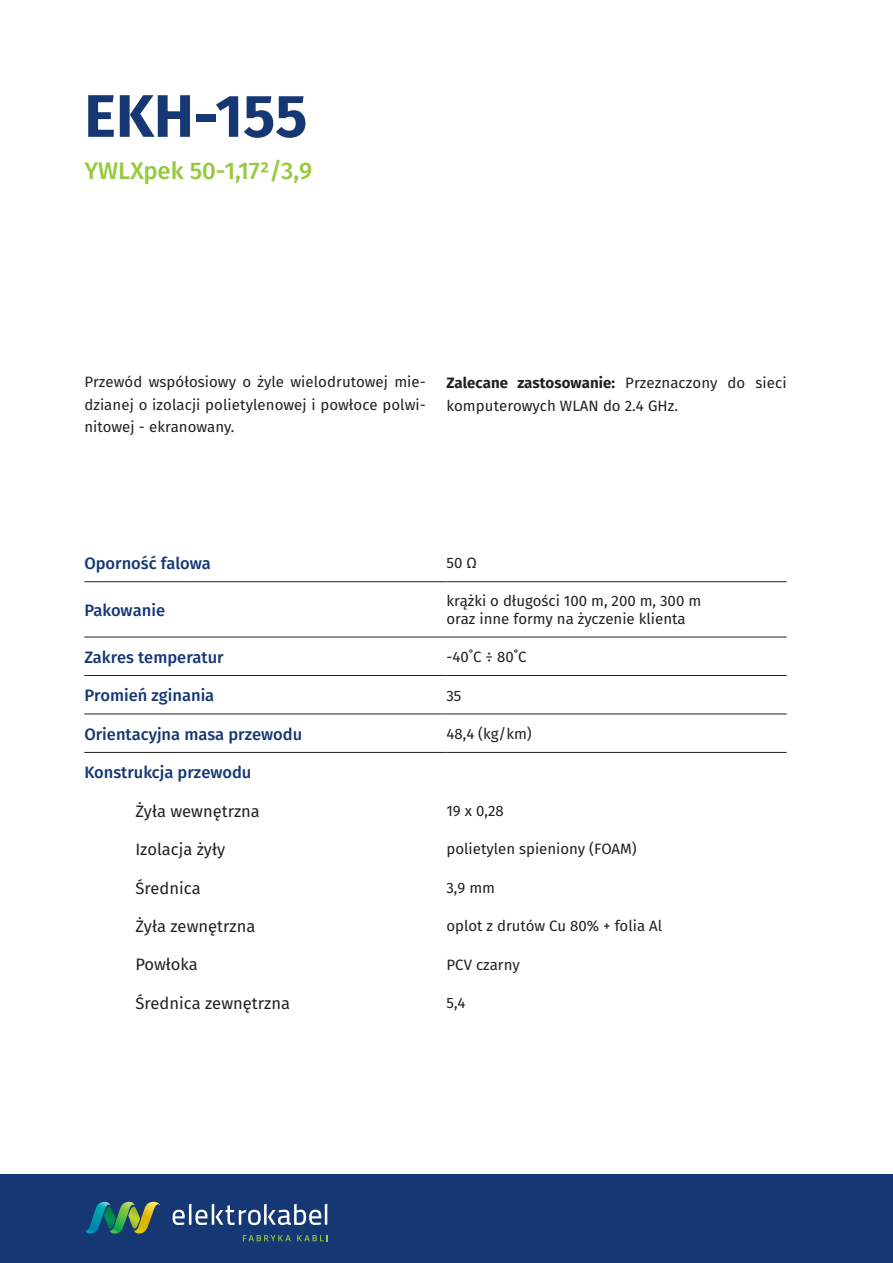
<style>
.page{position:relative;width:893px;height:1263px;background:#fff}
.page>*{position:absolute;margin:0;border:0;box-sizing:border-box;transform-origin:0 0}
.t1{font:700 60px "Fira Sans";color:#153774}
.t2{font:500 24px "Fira Sans";color:#97c93c}
.t3{font:500 16.5px "Fira Sans";color:#153774}
.t4{font:16.5px "Fira Sans";color:#231f20}
.t5{font:15px/22.5px "Fira Sans";color:#231f20}
.s1{font-weight:700}
</style>
<div class="page">
<div style="left:0;top:1175px;width:893px;height:88px;background:#153774"></div>
<svg style="left:243px;top:1235px;width:48px;height:6px"></svg>
<svg style="left:297px;top:1235px;width:30px;height:6px"></svg>
<svg style="left:85px;top:1202px;width:75px;height:31px"></svg>
<svg style="left:173px;top:1204px;width:154px;height:21px"></svg>
<hr style="left:84px;top:581px;width:362px;height:1px;background:#231f20">
<hr style="left:446px;top:581px;width:341px;height:1px;background:#231f20">
<hr style="left:84px;top:637px;width:362px;height:1px;background:#231f20">
<hr style="left:446px;top:637px;width:341px;height:1px;background:#231f20">
<hr style="left:84px;top:675px;width:362px;height:1px;background:#231f20">
<hr style="left:446px;top:675px;width:341px;height:1px;background:#231f20">
<hr style="left:84px;top:714px;width:362px;height:1px;background:#231f20">
<hr style="left:446px;top:714px;width:341px;height:1px;background:#231f20">
<hr style="left:84px;top:752px;width:362px;height:1px;background:#231f20">
<hr style="left:446px;top:752px;width:341px;height:1px;background:#231f20">
<h1 class="t1" style="left:84px;top:74px;width:225px">EKH-155</h1>
<h2 class="t2" style="left:84px;top:154px;width:229px">YWLXpek 50-1,172/3,9</h2>
<p class="t5" style="left:84px;top:372px;width:343px;text-align:justify">Przewód współosiowy o żyle wielodrutowej mie&shy;dzianej o izolacji polietylenowej i powłoce polwi&shy;nitowej - ekranowany.</p>
<p class="t5" style="left:446px;top:373px;width:342px"><span class="s1">Zalecane zastosowanie:</span> Przeznaczony do sieci komputerowych WLAN do 2.4 GHz.</p>
<p class="t3" style="left:84px;top:552px;width:128px">Oporność falowa</p>
<p class="t5" style="left:446px;top:553px;width:32px">50 Ω</p>
<p class="t3" style="left:84px;top:598px;width:82px">Pakowanie</p>
<p class="t5" style="left:446px;top:593px;width:256px;line-height:18px">krążki o długości 100 m, 200 m, 300 m oraz inne formy na życzenie klienta</p>
<p class="t3" style="left:84px;top:645px;width:141px">Zakres temperatur</p>
<p class="t5" style="left:446px;top:647px;width:81px">-40˚C ÷ 80˚C</p>
<p class="t3" style="left:84px;top:684px;width:131px">Promień zginania</p>
<p class="t5" style="left:446px;top:685px;width:16px">35</p>
<p class="t3" style="left:84px;top:722px;width:219px">Orientacyjna masa przewodu</p>
<p class="t5" style="left:446px;top:724px;width:87px">48,4 (kg/km)</p>
<p class="t3" style="left:84px;top:761px;width:169px">Konstrukcja przewodu</p>
<p class="t4" style="left:135px;top:799px;width:126px">Żyła wewnętrzna</p>
<p class="t5" style="left:446px;top:801px;width:59px">19 x 0,28</p>
<p class="t4" style="left:135px;top:838px;width:91px">Izolacja żyły</p>
<p class="t5" style="left:446px;top:839px;width:192px">polietylen spieniony (FOAM)</p>
<p class="t4" style="left:135px;top:876px;width:67px">Średnica</p>
<p class="t5" style="left:446px;top:877px;width:50px">3,9 mm</p>
<p class="t4" style="left:135px;top:915px;width:122px">Żyła zewnętrzna</p>
<p class="t5" style="left:446px;top:916px;width:217px">oplot z drutów Cu 80% + folia Al</p>
<p class="t4" style="left:135px;top:953px;width:64px">Powłoka</p>
<p class="t5" style="left:446px;top:954px;width:75px">PCV czarny</p>
<p class="t4" style="left:135px;top:991px;width:156px">Średnica zewnętrzna</p>
<p class="t5" style="left:446px;top:993px;width:21px">5,4</p>
</div>
